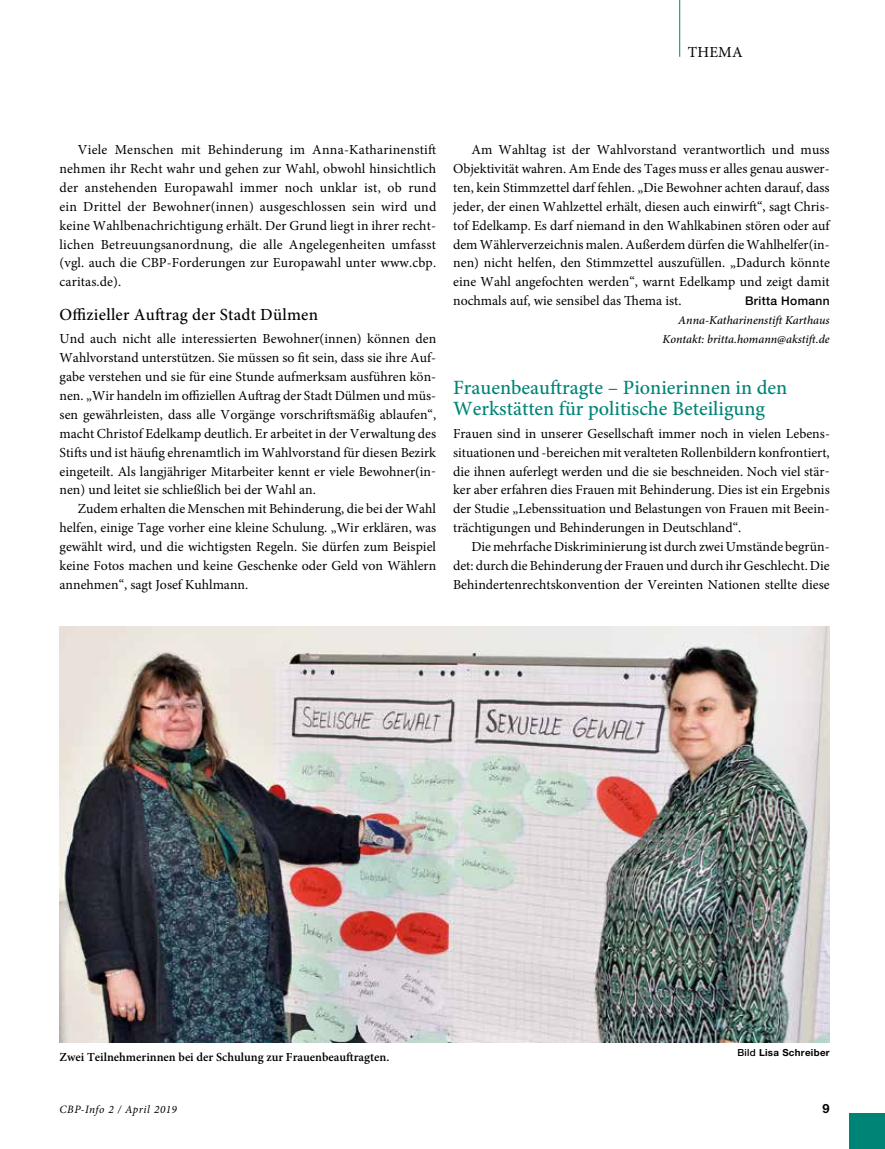
<style>
.page{position:relative;width:885px;height:1149px;background:#fff}
.page>*{position:absolute;margin:0;border:0;box-sizing:border-box;transform-origin:0 0}
.t1{font:500 20.25px/21.1px "Minion Pro";color:#008476}
.t2{font:500 16.95px "Minion Pro";letter-spacing:.015em;color:#000}
.t3{font:15.3px "Minion Pro";letter-spacing:.01em;color:#000}
.t4{font:13.8px/18.9px "Minion Pro";color:#000;text-align:justify}
.t5{font:700 12.75px "Helvetica Neue LT Std";color:#000}
.t6{font:600 12.3px "Minion Pro";color:#000}
.t7{font:italic 500 12px/18.9px "Minion Pro";color:#000;text-align:right}
.t8{font:500 12px "Helvetica Neue LT Std";letter-spacing:.03em;color:#000}
.t9{font:italic 11.25px "Minion Pro";letter-spacing:.04em;color:#000}
.t10{font:700 9.75px "Helvetica Neue LT Std";letter-spacing:.03em;color:#000}
.s1{font-weight:500}
</style>
<div class="page">
<hr style="left:679px;top:0;width:1px;height:57px;background:#008476">
<div style="left:849px;top:1113px;width:35px;height:35px;background:#008476"></div>
<img style="left:60px;top:626px;width:769px;height:416px">
<p class="t3" style="left:687px;top:42px;width:56px">THEMA</p>
<p class="t4" style="left:60px;top:140px;width:378px;text-indent:18px">Viele Menschen mit Behinderung im Anna-Katharinenstift nehmen ihr Recht wahr und gehen zur Wahl, obwohl hinsichtlich der anstehenden Europawahl immer noch unklar ist, ob rund ein Drittel der Bewohner(innen) ausgeschlossen sein wird und keine Wahlbenachrichtigung erhält. Der Grund liegt in ihrer recht&shy;lichen Betreuungsanordnung, die alle Angelegenheiten umfasst (vgl. auch die CBP-Forderungen zur Europawahl unter www.cbp. caritas.de).</p>
<p class="t2" style="left:60px;top:303px;width:260px">Offizieller Auftrag der Stadt Dülmen</p>
<p class="t4" style="left:60px;top:329px;width:378px">Und auch nicht alle interessierten Bewohner(innen) können den Wahlvorstand unterstützen. Sie müssen so fit sein, dass sie ihre Auf&shy;gabe verstehen und sie für eine Stunde aufmerksam ausführen kön&shy;nen. „Wir handeln im offiziellen Auftrag der Stadt Dülmen und müs&shy;sen gewährleisten, dass alle Vorgänge vorschriftsmäßig ablaufen“, macht Christof Edelkamp deutlich. Er arbeitet in der Verwaltung des Stifts und ist häufig ehrenamtlich im Wahlvorstand für diesen Bezirk eingeteilt. Als langjähriger Mitarbeiter kennt er viele Bewohner(in&shy;nen) und leitet sie schließlich bei der Wahl an.</p>
<p class="t4" style="left:60px;top:499px;width:378px;text-indent:18px">Zudem erhalten die Menschen mit Behinderung, die bei der Wahl helfen, einige Tage vorher eine kleine Schulung. „Wir erklären, was gewählt wird, und die wichtigsten Regeln. Sie dürfen zum Beispiel keine Fotos machen und keine Geschenke oder Geld von Wählern annehmen“, sagt Josef Kuhlmann.</p>
<p class="t4" style="left:453px;top:140px;width:378px;text-indent:18px">Am Wahltag ist der Wahlvorstand verantwortlich und muss Objektivität wahren. Am Ende des Tages muss er alles genau auswer&shy;ten, kein Stimmzettel darf fehlen. „Die Bewohner achten darauf, dass jeder, der einen Wahlzettel erhält, diesen auch einwirft“, sagt Chris&shy;tof Edelkamp. Es darf niemand in den Wahlkabinen stören oder auf dem Wählerverzeichnis malen. Außerdem dürfen die Wahlhelfer(in&shy;nen) nicht helfen, den Stimmzettel auszufüllen. „Dadurch könnte eine Wahl angefochten werden“, warnt Edelkamp und zeigt damit nochmals auf, wie sensibel das Thema ist.</p>
<p class="t8" style="left:745px;top:294px;width:86px">Britta Homann</p>
<p class="t7" style="left:662px;top:311px;width:169px">Anna-Katharinenstift Karthaus<br>Kontakt: britta.homann@akstift.de</p>
<h1 class="t1" style="left:453px;top:376px;width:335px">Frauenbeauftragte – Pionierinnen in den<br>Werkstätten für politische Beteiligung</h1>
<p class="t4" style="left:453px;top:424px;width:378px">Frauen sind in unserer Gesellschaft immer noch in vielen Lebens&shy;situationen und -bereichen mit veralteten Rollenbildern konfrontiert, die ihnen auferlegt werden und die sie beschneiden. Noch viel stär&shy;ker aber erfahren dies Frauen mit Behinderung. Dies ist ein Ergebnis der Studie „Lebenssituation und Belastungen von Frauen mit Beein&shy;trächtigungen und Behinderungen in Deutschland“.</p>
<p class="t4" style="left:453px;top:537px;width:378px;text-indent:18px">Die mehrfache Diskriminierung ist durch zwei Umstände begrün&shy;det: durch die Behinderung der Frauen und durch ihr Geschlecht. Die Behindertenrechtskonvention der Vereinten Nationen stellte diese</p>
<p class="t6" style="left:60px;top:1048px;width:331px">Zwei Teilnehmerinnen bei der Schulung zur Frauenbeauftragten.</p>
<p class="t9" style="left:60px;top:1101px;width:119px">CBP-Info 2 / April 2019</p>
<p class="t10" style="left:737px;top:1045px;width:94px"><span class="s1">Bild</span> Lisa Schreiber</p>
<p class="t5" style="left:822px;top:1100px;width:9px">9</p>
</div>
